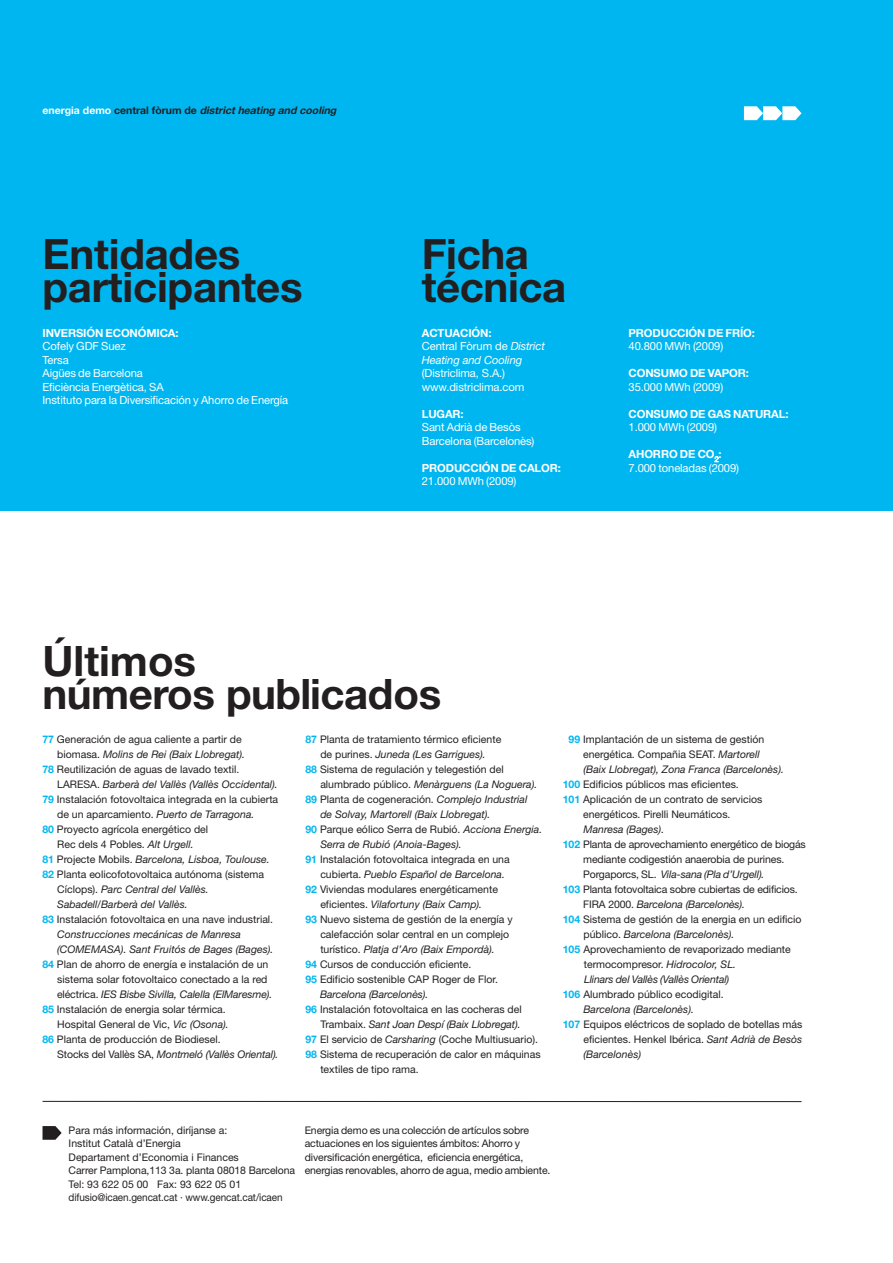
<style>
.page{position:relative;width:893px;height:1263px;background:#fff}
.page>*{position:absolute;margin:0;border:0;box-sizing:border-box;transform-origin:0 0}
.t1{font:700 42px/33px "Helvetica Neue";letter-spacing:-.005em;color:#231f20}
.t2{font:11.25px/13.5px "Helvetica Neue";letter-spacing:-.01em;color:#fff}
.t3{font:700 11.25px "Helvetica Neue";letter-spacing:-.01em;color:#fff}
.t4{font:italic 11.25px/13.5px "Helvetica Neue";letter-spacing:-.01em;color:#fff}
.t5{font:10.5px/13.5px "Helvetica Neue";color:#231f20}
.t6{font:italic 10.5px "Helvetica Neue";color:#231f20}
.t7{font:italic 700 10.5px "Helvetica Neue";color:#231f20}
.s1{font-style:normal;color:#fff}
.s2{font-style:normal}
.s3{font-weight:700;font-style:normal}
.s4{font-weight:700}
.s5{font-weight:700;color:#00b6f0}
.s6{font-style:italic}
.s7{font-weight:700;font-style:normal;color:#00b6f0}
</style>
<div class="page">
<hr style="left:43px;top:1101px;width:759px;height:1px;background:#231f20">
<svg style="left:43px;top:1126px;width:19px;height:14px"></svg>
<div style="left:0;top:0;width:893px;height:510px;background:#00b6f0"></div>
<svg style="left:744px;top:106px;width:57px;height:14px"></svg>
<p class="t7" style="left:43px;top:106px;width:297px"><span class="s1">energia demo</span> <span class="s2">central fòrum de</span> districtheatingandcooling</p>
<h1 class="t1" style="left:43px;top:242px;width:262px">Entidades participantes</h1>
<h1 class="t1" style="left:422px;top:242px;width:146px">Ficha técnica</h1>
<p class="t3" style="left:43px;top:328px;width:138px">INVERSIÓN ECONÓMICA:</p>
<p class="t2" style="left:43px;top:340px;width:247px">Cofely GDF Suez<br>Tersa<br>Aigües de Barcelona<br>Eficiència Energètica, SA<br>Instituto para la Diversificación y Ahorro de Energía</p>
<p class="t4" style="left:422px;top:327px;width:125px"><span class="s3">ACTUACIÓN:<br></span><span class="s2">Central Fòrum de</span> District<br>Heating and Cooling</p>
<p class="t2" style="left:422px;top:367px;width:104px">(Districlima, S.A.) www.districlima.com</p>
<p class="t3" style="left:422px;top:409px;width:43px">LUGAR:</p>
<p class="t2" style="left:422px;top:421px;width:114px">Sant Adrià de Besòs<br>Barcelona (Barcelonès)</p>
<p class="t3" style="left:422px;top:463px;width:141px">PRODUCCIÓN DE CALOR:</p>
<p class="t2" style="left:422px;top:475px;width:96px">21.000 MWh (2009)</p>
<p class="t3" style="left:629px;top:328px;width:128px">PRODUCCIÓN DE FRÍO:</p>
<p class="t2" style="left:629px;top:340px;width:96px">40.800 MWh (2009)</p>
<p class="t3" style="left:629px;top:369px;width:122px">CONSUMO DE VAPOR:</p>
<p class="t2" style="left:629px;top:381px;width:96px">35.000 MWh (2009)</p>
<p class="t3" style="left:629px;top:409px;width:161px">CONSUMO DE GAS NATURAL:</p>
<p class="t2" style="left:629px;top:421px;width:90px">1.000 MWh (2009)</p>
<p class="t2" style="left:629px;top:448px;width:112px"><span class="s4">AHORRO DE CO</span><sub>2</sub><span class="s4">:<br></span>7.000 toneladas (2009)</p>
<h1 class="t1" style="left:43px;top:648px;width:400px">Últimos<br>números publicados</h1>
<p class="t5" style="left:42px;top:733px;width:201px"><span class="s5">77</span> Generación de agua caliente a partir de</p>
<p class="t6" style="left:57px;top:750px;width:189px"><span class="s2">biomasa.</span> Molins de Rei (Baix Llobregat).</p>
<p class="t5" style="left:42px;top:763px;width:199px"><span class="s5">78</span> Reutilización de aguas de lavado textil.</p>
<p class="t6" style="left:57px;top:780px;width:222px"><span class="s2">LARESA.</span> Barberà del Vallès (Vallès Occidental).</p>
<p class="t5" style="left:42px;top:793px;width:237px"><span class="s5">79</span> Instalación fotovoltaica integrada en la cubierta</p>
<p class="t6" style="left:57px;top:810px;width:199px"><span class="s2">de un aparcamiento.</span> Puerto de Tarragona.</p>
<p class="t5" style="left:42px;top:823px;width:167px"><span class="s5">80</span> Proyecto agrícola energético del</p>
<p class="t5" style="left:57px;top:838px;width:138px">Rec dels 4 Pobles. <span class="s6">Alt Urgell.</span></p>
<p class="t6" style="left:42px;top:855px;width:229px"><span class="s7">81</span> <span class="s2">Projecte Mobils.</span> Barcelona, Lisboa, Toulouse.</p>
<p class="t5" style="left:42px;top:868px;width:223px"><span class="s5">82</span> Planta eolicofotovoltaica autónoma (sistema</p>
<p class="t6" style="left:57px;top:885px;width:153px"><span class="s2">Cíclops).</span> Parc Central del Vallès.</p>
<p class="t6" style="left:57px;top:900px;width:132px">Sabadell/Barberà del Vallès.</p>
<p class="t5" style="left:42px;top:913px;width:232px"><span class="s5">83</span> Instalación fotovoltaica en una nave industrial.</p>
<p class="t6" style="left:57px;top:930px;width:185px">Construcciones mecánicas de Manresa</p>
<p class="t6" style="left:57px;top:945px;width:218px">(COMEMASA). Sant Fruitós de Bages (Bages).</p>
<p class="t5" style="left:42px;top:958px;width:228px"><span class="s5">84</span> Plan de ahorro de energía e instalación de un</p>
<p class="t5" style="left:57px;top:973px;width:212px">sistema solar fotovoltaico conectado a la red</p>
<p class="t6" style="left:57px;top:990px;width:217px"><span class="s2">eléctrica.</span> IES Bisbe Sivilla, Calella (ElMaresme).</p>
<p class="t5" style="left:42px;top:1003px;width:185px"><span class="s5">85</span> Instalación de energia solar térmica.</p>
<p class="t5" style="left:57px;top:1018px;width:173px">Hospital General de Vic, <span class="s6">Vic (Osona).</span></p>
<p class="t5" style="left:42px;top:1033px;width:180px"><span class="s5">86</span> Planta de producción de Biodiesel.</p>
<p class="t6" style="left:57px;top:1050px;width:223px"><span class="s2">Stocks del Vallès SA,</span> Montmeló (Vallès Oriental).</p>
<p class="t5" style="left:305px;top:733px;width:197px"><span class="s5">87</span> Planta de tratamiento térmico eficiente</p>
<p class="t6" style="left:320px;top:750px;width:167px"><span class="s2">de purines.</span> Juneda (Les Garrigues).</p>
<p class="t5" style="left:305px;top:763px;width:200px"><span class="s5">88</span> Sistema de regulación y telegestión del</p>
<p class="t6" style="left:320px;top:780px;width:219px"><span class="s2">alumbrado público.</span> Menàrguens (La Noguera).</p>
<p class="t5" style="left:305px;top:793px;width:223px"><span class="s5">89</span> Planta de cogeneración. <span class="s6">Complejo Industrial</span></p>
<p class="t6" style="left:320px;top:810px;width:172px">de Solvay, Martorell (Baix Llobregat).</p>
<p class="t5" style="left:305px;top:823px;width:238px"><span class="s5">90</span> Parque eólico Serra de Rubió. <span class="s6">Acciona Energia.</span></p>
<p class="t6" style="left:320px;top:840px;width:143px">Serra de Rubió (Anoia-Bages).</p>
<p class="t5" style="left:305px;top:853px;width:206px"><span class="s5">91</span> Instalación fotovoltaica integrada en una</p>
<p class="t6" style="left:320px;top:870px;width:186px"><span class="s2">cubierta.</span> Pueblo Español de Barcelona.</p>
<p class="t5" style="left:305px;top:883px;width:194px"><span class="s5">92</span> Viviendas modulares energéticamente</p>
<p class="t6" style="left:320px;top:900px;width:163px"><span class="s2">eficientes.</span> Vilafortuny (Baix Camp).</p>
<p class="t5" style="left:305px;top:913px;width:209px"><span class="s5">93</span> Nuevo sistema de gestión de la energía y</p>
<p class="t5" style="left:320px;top:928px;width:190px">calefacción solar central en un complejo</p>
<p class="t6" style="left:320px;top:945px;width:176px"><span class="s2">turístico.</span> Platja d’Aro (Baix Empordà).</p>
<p class="t5" style="left:305px;top:958px;width:167px"><span class="s5">94</span> Cursos de conducción eficiente.</p>
<p class="t5" style="left:305px;top:973px;width:194px"><span class="s5">95</span> Edificio sostenible CAP Roger de Flor.</p>
<p class="t6" style="left:320px;top:990px;width:110px">Barcelona (Barcelonès).</p>
<p class="t5" style="left:305px;top:1003px;width:218px"><span class="s5">96</span> Instalación fotovoltaica en las cocheras del</p>
<p class="t6" style="left:320px;top:1020px;width:202px"><span class="s2">Trambaix.</span> Sant Joan Despí (Baix Llobregat).</p>
<p class="t5" style="left:305px;top:1033px;width:234px"><span class="s5">97</span> El servicio de <span class="s6">Carsharing</span> (Coche Multiusuario).</p>
<p class="t5" style="left:305px;top:1048px;width:237px"><span class="s5">98</span> Sistema de recuperación de calor en máquinas</p>
<p class="t5" style="left:320px;top:1063px;width:100px">textiles de tipo rama.</p>
<p class="t5" style="left:569px;top:733px;width:197px"><span class="s5">99</span> Implantación de un sistema de gestión</p>
<p class="t5" style="left:583px;top:748px;width:178px">energética. Compañia SEAT. <span class="s6">Martorell</span></p>
<p class="t6" style="left:583px;top:765px;width:202px">(Baix Llobregat), Zona Franca (Barcelonès).</p>
<p class="t5" style="left:563px;top:778px;width:178px"><span class="s5">100</span> Edificios públicos mas eficientes.</p>
<p class="t5" style="left:563px;top:793px;width:201px"><span class="s5">101</span> Aplicación de un contrato de servicios</p>
<p class="t5" style="left:583px;top:808px;width:149px">energéticos. Pirelli Neumáticos.</p>
<p class="t6" style="left:584px;top:825px;width:82px">Manresa (Bages).</p>
<p class="t5" style="left:563px;top:838px;width:245px"><span class="s5">102</span> Planta de aprovechamiento energético de biogás</p>
<p class="t5" style="left:583px;top:853px;width:203px">mediante codigestión anaerobia de purines.</p>
<p class="t6" style="left:583px;top:870px;width:183px"><span class="s2">Porgaporcs, SL.</span> Vila-sana (Pla d’Urgell).</p>
<p class="t5" style="left:563px;top:883px;width:236px"><span class="s5">103</span> Planta fotovoltaica sobre cubiertas de edificios.</p>
<p class="t6" style="left:583px;top:900px;width:163px"><span class="s2">FIRA 2000.</span> Barcelona (Barcelonès).</p>
<p class="t5" style="left:563px;top:913px;width:240px"><span class="s5">104</span> Sistema de gestión de la energia en un edificio</p>
<p class="t6" style="left:583px;top:930px;width:152px"><span class="s2">público.</span> Barcelona (Barcelonès).</p>
<p class="t5" style="left:563px;top:943px;width:230px"><span class="s5">105</span> Aprovechamiento de revaporizado mediante</p>
<p class="t5" style="left:584px;top:958px;width:154px">termocompresor. <span class="s6">Hidrocolor, SL.</span></p>
<p class="t6" style="left:584px;top:975px;width:147px">Llinars del Vallès (Vallès Oriental)</p>
<p class="t5" style="left:563px;top:988px;width:162px"><span class="s5">106</span> Alumbrado público ecodigital.</p>
<p class="t6" style="left:583px;top:1005px;width:112px">Barcelona (Barcelonès).</p>
<p class="t5" style="left:563px;top:1018px;width:241px"><span class="s5">107</span> Equipos eléctricos de soplado de botellas más</p>
<p class="t5" style="left:583px;top:1033px;width:220px">eficientes. Henkel Ibérica. <span class="s6">Sant Adrià de Besòs</span></p>
<p class="t6" style="left:583px;top:1050px;width:59px">(Barcelonès)</p>
<p class="t5" style="left:69px;top:1124px;width:228px">Para más información, diríjanse a:<br>Institut Català d’Energia<br>Departament d’Economia i Finances<br>Carrer Pamplona,113 3a. planta 08018 Barcelona Tel: 93 622 05 00 Fax: 93 622 05 01 difusio@icaen.gencat.cat · www.gencat.cat/icaen</p>
<p class="t5" style="left:305px;top:1124px;width:247px">Energia demo es una colección de artículos sobre actuaciones en los siguientes ámbitos: Ahorro y diversificación energética, eficiencia energética, energias renovables, ahorro de agua, medio ambiente.</p>
</div>
